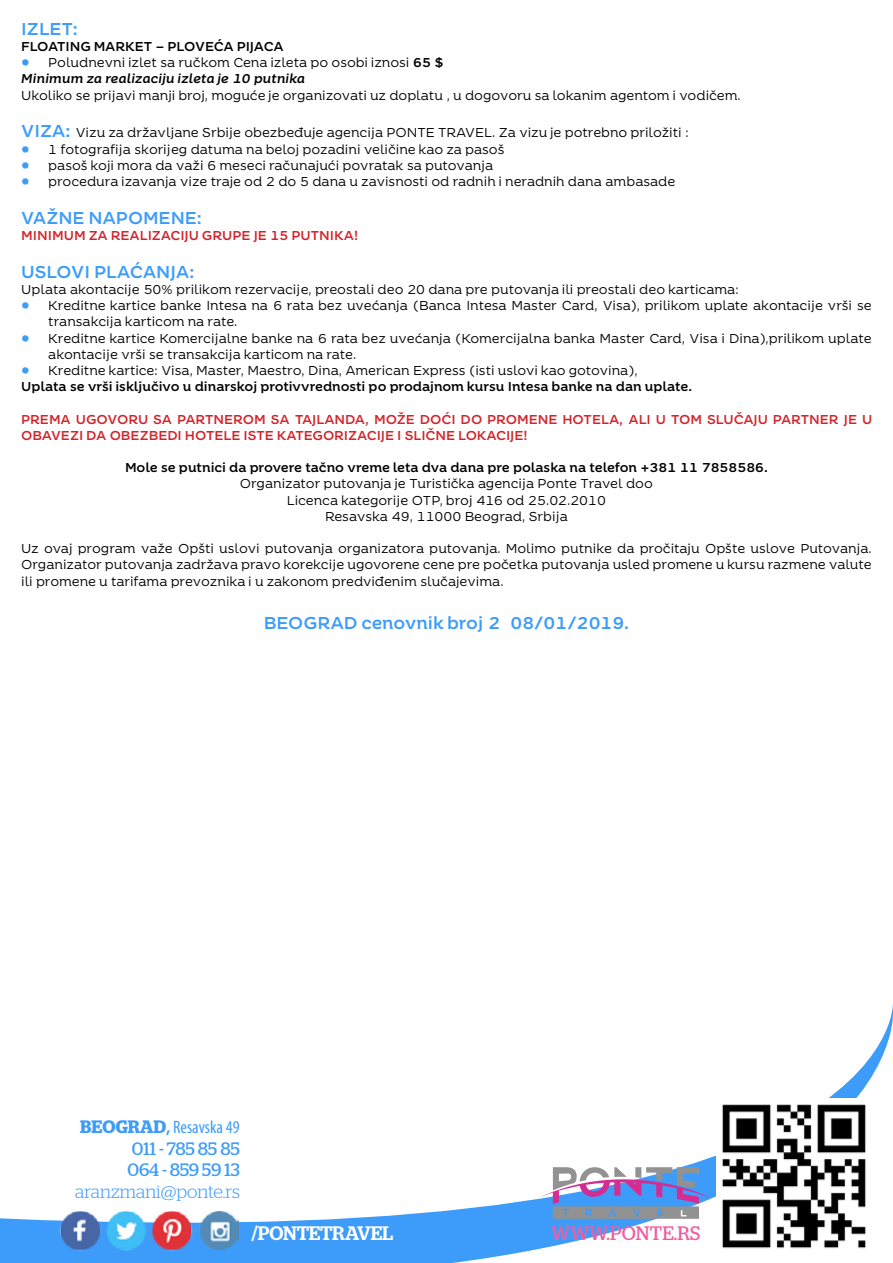
<style>
.page{position:relative;width:893px;height:1263px;background:#fff}
.page>*{position:absolute;margin:0;border:0;box-sizing:border-box;transform-origin:0 0}
.t1{font:19.5px "Stag";letter-spacing:.01em;color:#ef5ea2}
.t2{font:500 19.5px "Stag";letter-spacing:-.01em;color:#fff}
.t3{font:700 18px "Timesquare";color:#3d9cf9}
.t4{font:18px/21.6px "Stag";color:#3d9cf9}
.t5{font:condensed 18px "Myriad Pro";color:#3d9cf9}
.t6{font:300 18px "Stag";color:#3d9cf9}
.t7{font:13.5px/16.2px "Timesquare";color:#000}
.t8{font:700 13.5px/16.2px "Timesquare";color:#000}
.t9{font:700 13.5px "Timesquare";color:#d2232a}
.s1{font-weight:700;font-size:18px;color:#3d9cf9}
.s2{font-weight:700}
.s3{font-weight:700;font-style:italic}
.s4{font-size:18px;color:#3d9cf9}
.s5{font-weight:400}
.s6{font-family:"Stag";font-weight:600;font-stretch:normal}
</style>
<div class="page">
<svg style="left:0;top:1014px;width:893px;height:249px"></svg>
<img style="left:716px;top:1098px;width:156px;height:155px">
<svg style="left:538px;top:1167px;width:173px;height:52px"></svg>
<img style="left:56px;top:1205px;width:140px;height:53px">
<img style="left:201px;top:1211px;width:38px;height:38px">
<h2 class="t3" style="left:21px;top:18px;width:58px">IZLET:</h2>
<p class="t8" style="left:21px;top:38px;width:27px">FLOAT</p>
<p class="t8" style="left:66px;top:38px;width:130px">ING MARKET - PLOVE</p>
<p class="t8" style="left:214px;top:38px;width:71px">ĆA PIJACA</p>
<p class="t7" style="left:21px;top:55px;width:424px"><span class="s1">•</span> Poludnevni izlet sa ručkom Cena izleta po osobi iznosi <span class="s2">65 $<br></span><span class="s3">Minimum za realizaciju izleta je 10 putnika</span></p>
<p class="t7" style="left:21px;top:87px;width:721px">Ukoliko se prijavi manji broj, moguće je organizovati uz doplatu , u dogovoru sa lokanim agentom i vodičem.</p>
<p class="t7" style="left:21px;top:125px;width:669px"><span class="s1">VIZA:</span> Vizu za državljane Srbije obezbeđuje agencija PONTE TRAVEL. Za vizu je potrebno priložiti :</p>
<p class="t7" style="left:21px;top:141px;width:485px"><span class="s1">•</span> 1 fotografija skorijeg datuma na beloj pozadini veličine kao za pasoš</p>
<p class="t7" style="left:21px;top:157px;width:473px"><span class="s1">•</span> pasoš koji mora da važi 6 meseci računajući povratak sa putovanja</p>
<p class="t7" style="left:21px;top:173px;width:655px"><span class="s1">•</span> procedura izavanja vize traje od 2 do 5 dana u zavisnosti od radnih i neradnih dana ambasade</p>
<h2 class="t3" style="left:21px;top:207px;width:151px">VAŽNE NAPOMENE</h2>
<h2 class="t3" style="left:197px;top:207px;width:6px">:</h2>
<p class="t9" style="left:21px;top:228px;width:100px">MINIMUM ZA REA</p>
<p class="t9" style="left:140px;top:228px;width:73px">LIZACIJU GRU</p>
<p class="t9" style="left:232px;top:228px;width:79px">PE JE 15 PUTN</p>
<p class="t9" style="left:330px;top:228px;width:30px">IKA!</p>
<h2 class="t3" style="left:21px;top:261px;width:134px">US LOV I PLAĆANJA</h2>
<h2 class="t3" style="left:189px;top:261px;width:6px">:</h2>
<p class="t7" style="left:21px;top:281px;width:719px">Uplata akontacije 50% prilikom rezervacije, preostali deo 20 dana pre putovanja ili preostali deo karticama:</p>
<p class="t7" style="left:48px;top:298px;width:825px;text-indent:-27px"><span class="s1">•</span> Kreditne kartice banke Intesa na 6 rata bez uvećanja (Banca Intesa Master Card, Visa), prilikom uplate akontacije vrši se transakcija karticom na rate.</p>
<p class="t7" style="left:48px;top:330px;width:825px;text-indent:-27px"><span class="s1">•</span> Kreditne kartice Komercijalne banke na 6 rata bez uvećanja (Komercijalna banka Master Card, Visa i Dina),prilikom uplate akontacije vrši se transakcija karticom na rate.</p>
<p class="t8" style="left:21px;top:362px;width:672px"><span class="s4">•</span> <span class="s5">Kreditne kartice: Visa, Master, Maestro, Dina, American Express (isti uslovi kao gotovina),<br></span>U plata se vrši isključivo u dinarskoj protivvrednosti po prodajnom kursu Intesa banke na dan uplate.</p>
<p class="t9" style="left:21px;top:411px;width:66px">PREMA UGOVORU</p>
<p class="t9" style="left:153px;top:411px;width:43px">SA PARTNERO</p>
<p class="t9" style="left:254px;top:411px;width:285px">M SA TAJ LAN DA, MOŽE DOĆI DO PROMENE</p>
<p class="t9" style="left:562px;top:411px;width:21px">HOTE</p>
<p class="t9" style="left:601px;top:411px;width:152px">LA, ALI U TOM SLUČAJU</p>
<p class="t9" style="left:773px;top:411px;width:19px">PARTNER</p>
<p class="t9" style="left:844px;top:411px;width:28px">JE U</p>
<p class="t9" style="left:21px;top:427px;width:31px">OBAVE</p>
<p class="t9" style="left:70px;top:427px;width:136px">ZI DA OBEZBEDI HOTE</p>
<p class="t9" style="left:223px;top:427px;width:34px">LE ISTE</p>
<p class="t9" style="left:277px;top:427px;width:21px">KATEGOR</p>
<p class="t9" style="left:344px;top:427px;width:185px">IZACIJE I SLIČNE LOKACIJE!</p>
<p class="t8" style="left:125px;top:460px;width:644px">Mole se putnici da provere tačno vreme leta dva dana pre polaska na telefon +381 11 7858586.</p>
<p class="t7" style="left:240px;top:476px;width:415px;text-align:center">Organizator putovanja je Turistička agencija Ponte Travel doo<br>Licenca kategorije OTP, broj 416 od 25.02.2010<br>Resavska 49, 11000 Beograd, Srbija</p>
<p class="t7" style="left:21px;top:541px;width:852px;text-align:justify">Uz ovaj program važe Opšti uslovi putovanja organizatora putovanja. Molimo putnike da pročitaju Opšte uslove Putovanja.<br>Organizator putovanja zadržava pravo korekcije ugovorene cene pre početka putovanja usled promene u kursu razmene valute ili promene u tarifama prevoznika i u zakonom predviđenim slučajevima.</p>
<h2 class="t3" style="left:264px;top:612px;width:27px">BEOGRA</h2>
<h2 class="t3" style="left:344px;top:612px;width:287px">D cenovnik broj 2 08/01/2019.</h2>
<h2 class="t5" style="left:80px;top:1116px;width:161px"><span class="s6">BEOGRAD</span><span class="s2">,</span> Resavska 49</h2>
<h2 class="t4" style="left:127px;top:1137px;width:114px">011 - 785 85 85<br>064 - 859 59 13</h2>
<h2 class="t6" style="left:75px;top:1181px;width:166px">aranzmani@ponte.rs</h2>
<h1 class="t2" style="left:252px;top:1221px;width:143px">/PONTETRAVEL</h1>
<h1 class="t1" style="left:551px;top:1221px;width:151px">WWW.PONTE.RS</h1>
</div>
